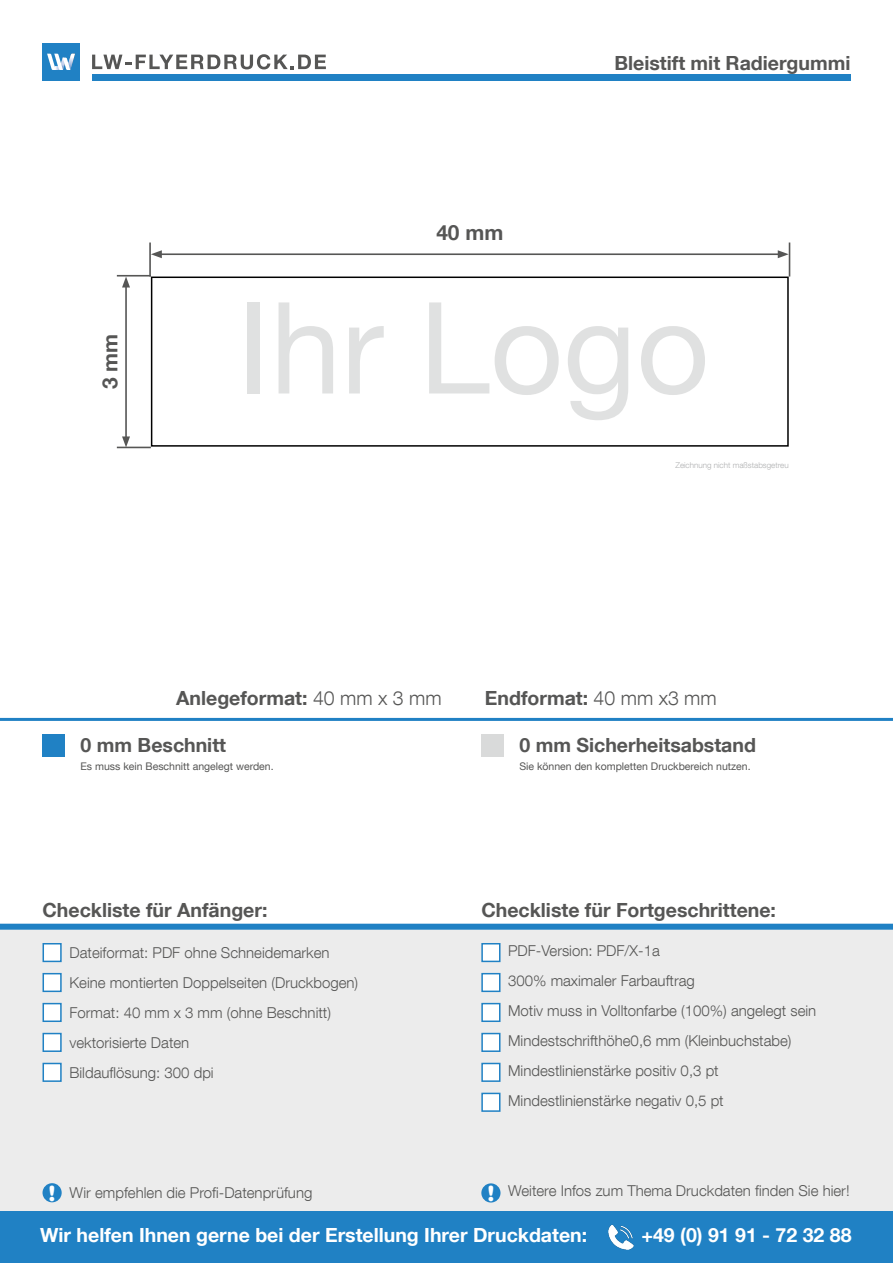
<style>
.page{position:relative;width:893px;height:1263px;background:#fff}
.page>*{position:absolute;margin:0;border:0;box-sizing:border-box;transform-origin:0 0}
.t1{font:127.5px "Helvetica Neue LT Com";color:#d9dada}
.t2{font:900 21px "Helvetica Rounded";color:#fff}
.t3{font:700 20.85px "Helvetica Neue LT Com";color:#565655}
.t4{font:700 19.5px "Helvetica Neue LT Com";color:#565655}
.t5{font:700 19.5px "Helvetica Neue LT Com";color:#fff}
.t6{font:300 15px "Helvetica Neue LT Com";color:#565655}
.t7{font:10.5px "Helvetica Neue LT Com";color:#565655}
.t8{font:300 8.1px "Helvetica Neue LT Com";color:#b1b2b3}
.s1{font-weight:300}
</style>
<div class="page">
<div style="left:0;top:927px;width:893px;height:309px;background:#ececec"></div>
<div style="left:0;top:924px;width:893px;height:6px;background:#2081c4"></div>
<hr style="left:0;top:718px;width:893px;height:3px;background:#2081c4">
<div style="left:43px;top:735px;width:22px;height:22px;background:#2081c4"></div>
<div style="left:481px;top:735px;width:22px;height:22px;background:#d9dada"></div>
<div style="left:43px;top:943px;width:19px;height:19px;background:#fff;border:2px solid #2081c4"></div>
<div style="left:481px;top:943px;width:19px;height:19px;background:#fff;border:2px solid #2081c4"></div>
<div style="left:43px;top:973px;width:19px;height:19px;background:#fff;border:2px solid #2081c4"></div>
<div style="left:481px;top:973px;width:19px;height:19px;background:#fff;border:2px solid #2081c4"></div>
<div style="left:43px;top:1003px;width:19px;height:19px;background:#fff;border:2px solid #2081c4"></div>
<div style="left:481px;top:1003px;width:19px;height:19px;background:#fff;border:2px solid #2081c4"></div>
<div style="left:43px;top:1033px;width:19px;height:19px;background:#fff;border:2px solid #2081c4"></div>
<div style="left:43px;top:1063px;width:19px;height:19px;background:#fff;border:2px solid #2081c4"></div>
<div style="left:481px;top:1033px;width:19px;height:19px;background:#fff;border:2px solid #2081c4"></div>
<div style="left:481px;top:1063px;width:19px;height:19px;background:#fff;border:2px solid #2081c4"></div>
<div style="left:481px;top:1093px;width:19px;height:19px;background:#fff;border:2px solid #2081c4"></div>
<div style="left:43px;top:1183px;width:19px;height:19px;background:#2081c4;border-radius:50%"></div>
<div style="left:481px;top:1183px;width:19px;height:19px;background:#2081c4;border-radius:50%"></div>
<div style="left:0;top:1212px;width:893px;height:51px;background:#2081c4"></div>
<img style="left:608px;top:1224px;width:26px;height:26px">
<hr style="left:117px;top:275px;width:34px;height:2px;background:#565655">
<hr style="left:789px;top:242px;width:1px;height:35px;background:#565655">
<hr style="left:117px;top:447px;width:34px;height:1px;background:#565655">
<hr style="left:149px;top:242px;width:2px;height:35px;background:#565655">
<hr style="left:125px;top:285px;width:2px;height:154px;background:#565655">
<svg style="left:122px;top:277px;width:8px;height:10px"></svg>
<svg style="left:122px;top:436px;width:8px;height:11px"></svg>
<hr style="left:159px;top:253px;width:621px;height:2px;background:#565655">
<svg style="left:778px;top:250px;width:11px;height:8px"></svg>
<svg style="left:151px;top:250px;width:11px;height:8px"></svg>
<div style="left:151px;top:277px;width:638px;height:170px;background:#fff;border:2px solid #000"></div>
<div style="left:92px;top:74px;width:758px;height:6px;background:#2081c4"></div>
<svg style="left:92px;top:54px;width:234px;height:15px"></svg>
<div style="left:43px;top:43px;width:37px;height:37px;background:#2081c4"></div>
<svg style="left:47px;top:54px;width:28px;height:16px"></svg>
<p class="t3" style="left:97px;top:389px;width:57px;rotate:-90deg">3 mm</p>
<p class="t3" style="left:436px;top:219px;width:68px">40 mm</p>
<p class="t4" style="left:614px;top:51px;width:237px">Bleistift mit Radiergummi</p>
<h1 class="t1" style="left:237px;top:269px;width:474px">Ihr Logo</h1>
<p class="t8" style="left:675px;top:460px;width:115px">Zeichnung nicht maßstabsgetreu</p>
<p class="t4" style="left:176px;top:686px;width:267px">Anlegeformat: <span class="s1">40 mm x 3 mm</span></p>
<p class="t4" style="left:485px;top:686px;width:233px">Endformat: <span class="s1">40 mm x3 mm</span></p>
<p class="t4" style="left:81px;top:733px;width:147px">0 mm Beschnitt</p>
<p class="t7" style="left:81px;top:760px;width:195px">Es muss kein Beschnitt angelegt werden.</p>
<p class="t4" style="left:519px;top:733px;width:238px">0 mm Sicherheitsabstand</p>
<p class="t7" style="left:519px;top:760px;width:233px">Sie können den kompletten Druckbereich nutzen.</p>
<p class="t4" style="left:43px;top:897px;width:226px">Checkliste für Anfänger:</p>
<p class="t4" style="left:481px;top:897px;width:296px">Checkliste für Fortgeschrittene:</p>
<p class="t4" style="left:43px;top:942px;width:144px">DATEIAUFBAU:</p>
<p class="t4" style="left:495px;top:933px;width:144px">DATEIAUFBAU:</p>
<p class="t6" style="left:508px;top:942px;width:153px">PDF-Version: PDF/X-1a</p>
<p class="t6" style="left:508px;top:972px;width:188px">300% maximaler Farbauftrag</p>
<p class="t6" style="left:508px;top:1002px;width:310px">Motiv muss in Volltonfarbe (100%) angelegt sein</p>
<p class="t6" style="left:508px;top:1032px;width:285px">Mindestschrifthöhe0,6 mm (Kleinbuchstabe)</p>
<p class="t6" style="left:508px;top:1062px;width:212px">Mindestlinienstärke positiv 0,3 pt</p>
<p class="t6" style="left:508px;top:1092px;width:217px">Mindestlinienstärke negativ 0,5 pt</p>
<p class="t6" style="left:70px;top:943px;width:262px">Dateiformat: PDF ohne Schneidemarken</p>
<p class="t6" style="left:70px;top:973px;width:290px">Keine montierten Doppelseiten (Druckbogen)</p>
<p class="t6" style="left:70px;top:1003px;width:263px">Format: 40 mm x 3 mm (ohne Beschnitt)</p>
<p class="t6" style="left:70px;top:1033px;width:121px">vektorisierte Daten</p>
<p class="t6" style="left:70px;top:1063px;width:146px">Bildauflösung: 300 dpi</p>
<p class="t6" style="left:508px;top:1182px;width:343px">Weitere Infos zum Thema Druckdaten finden Sie hier!</p>
<p class="t2" style="left:48px;top:1180px;width:9px">!</p>
<p class="t2" style="left:487px;top:1180px;width:9px">!</p>
<p class="t5" style="left:40px;top:1223px;width:549px">Wir helfen Ihnen gerne bei der Erstellung Ihrer Druckdaten:</p>
<p class="t5" style="left:641px;top:1223px;width:212px">+49 (0) 91 91 - 72 32 88</p>
<p class="t6" style="left:70px;top:1183px;width:244px">Wir empfehlen die Profi-Datenprüfung</p>
</div>
